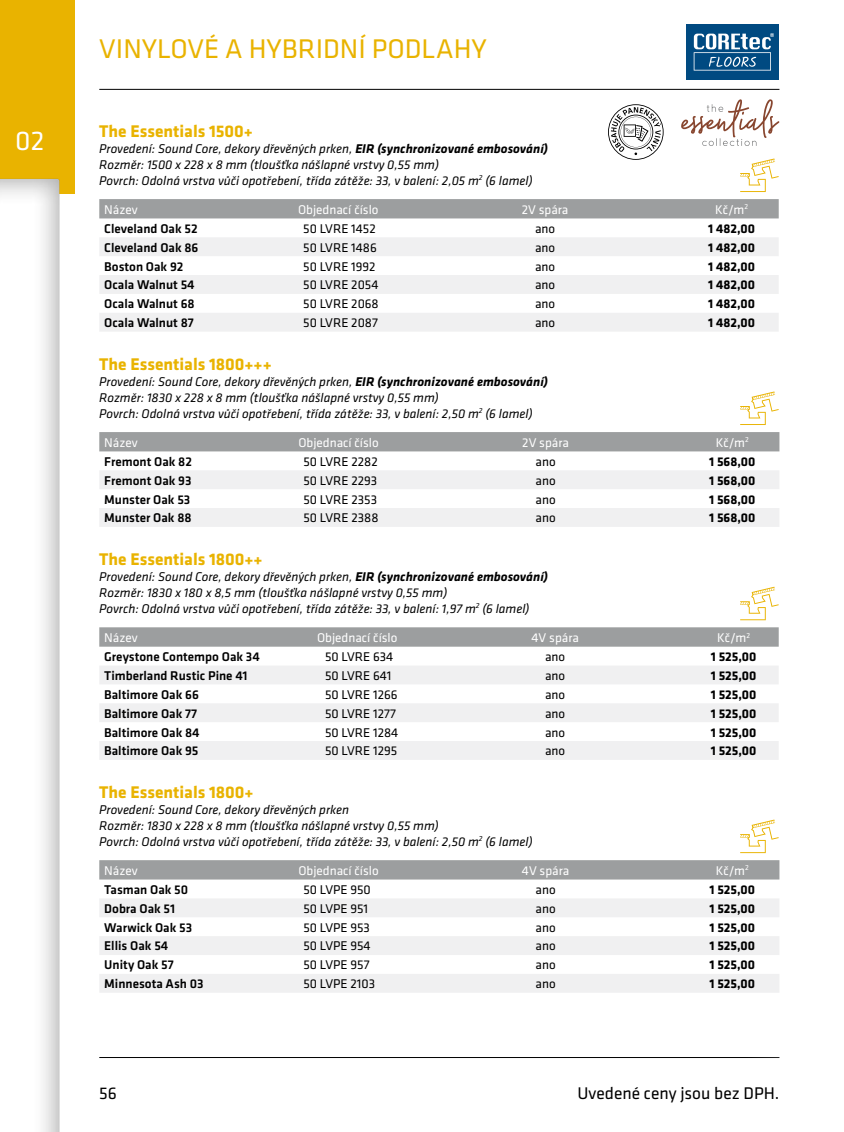
<style>
.page{position:relative;width:844px;height:1132px;background:#fff}
.page>*{position:absolute;margin:0;border:0;box-sizing:border-box;transform-origin:0 0}
.t1{font:28px "Klavika";color:#e9b300}
.t2{font:28px "Klavika";color:#fff}
.t3{font:700 17.5px "Klavika";color:#e9b300}
.t4{font:17.5px "Klavika";color:#000}
.t5{font:italic 13.12px/15.8px "Klavika";color:#000}
.t6{font:500 13.12px "Klavika";color:#000}
.t7{font:13.12px "Klavika";color:#000}
.t8{font:700 13.12px "Klavika";color:#000}
.t9{font:13.12px "Klavika";color:#fff}
.s1{font-weight:700}
</style>
<div class="page">
<hr style="left:99px;top:1056px;width:680px;height:1px;background:#000">
<div style="left:743px;top:0;width:100px;height:1131px;background:#fff"></div>
<hr style="left:99px;top:89px;width:680px;height:1px;background:#000">
<svg style="left:740px;top:158px;width:38px;height:34px"></svg>
<svg style="left:740px;top:391px;width:38px;height:34px"></svg>
<svg style="left:740px;top:586px;width:38px;height:34px"></svg>
<svg style="left:740px;top:819px;width:38px;height:33px"></svg>
<svg style="left:681px;top:99px;width:98px;height:47px"></svg>
<div style="left:0;top:0;width:74px;height:193px;background:#e9b300"></div>
<div style="left:0;top:176px;width:63px;height:955px;background:#000;opacity:.32"></div>
<svg style="left:608px;top:104px;width:55px;height:56px"></svg>
<div style="left:685px;top:24px;width:93px;height:55px;background:#004a81"></div>
<svg style="left:693px;top:33px;width:80px;height:38px"></svg>
<div style="left:99px;top:199px;width:679px;height:19px;background:#9c9e9f"></div>
<svg style="left:99px;top:237px;width:679px;height:94px;fill:#f0f0f1"></svg>
<div style="left:99px;top:432px;width:680px;height:19px;background:#9c9e9f"></div>
<svg style="left:99px;top:470px;width:680px;height:56px"></svg>
<div style="left:99px;top:627px;width:679px;height:19px;background:#9c9e9f"></div>
<svg style="left:99px;top:666px;width:679px;height:93px;fill:#f0f0f1"></svg>
<div style="left:99px;top:860px;width:680px;height:19px;background:#9c9e9f"></div>
<svg style="left:99px;top:899px;width:680px;height:93px;fill:#f0f0f1"></svg>
<h1 class="t2" style="left:15px;top:125px;width:30px">02</h1>
<h1 class="t1" style="left:99px;top:33px;width:389px">VINYLOVÉ A HYBRIDNÍ PODLAHY</h1>
<h2 class="t3" style="left:99px;top:122px;width:155px">The Essentials 1500+</h2>
<p class="t5" style="left:99px;top:141px;width:450px">Provedení: Sound Core, dekory dřevěných prken, <span class="s1">EIR (synchronizované embosování)<br></span>Rozměr: 1500 x 228 x 8 mm (tloušťka nášlapné vrstvy 0,55 mm)<br>Povrch: Odolná vrstva vůči opotřebení, třída zátěže: 33, v balení: 2,05 m<sup>2</sup> (6 lamel)</p>
<p class="t9" style="left:104px;top:202px;width:35px">Název</p>
<p class="t9" style="left:298px;top:202px;width:82px">Objednací číslo</p>
<p class="t9" style="left:521px;top:202px;width:48px">2V spára</p>
<p class="t9" style="left:714px;top:202px;width:35px">Kč/m<sup>2</sup></p>
<p class="t6" style="left:104px;top:221px;width:95px">Cleveland Oak 52</p>
<p class="t7" style="left:303px;top:221px;width:74px">50 LVRE 1452</p>
<p class="t7" style="left:535px;top:221px;width:22px">ano</p>
<p class="t8" style="left:708px;top:221px;width:48px">1 482,00</p>
<p class="t6" style="left:104px;top:240px;width:96px">Cleveland Oak 86</p>
<p class="t7" style="left:303px;top:240px;width:75px">50 LVRE 1486</p>
<p class="t7" style="left:535px;top:240px;width:22px">ano</p>
<p class="t8" style="left:708px;top:240px;width:48px">1 482,00</p>
<p class="t6" style="left:104px;top:259px;width:81px">Boston Oak 92</p>
<p class="t7" style="left:303px;top:259px;width:74px">50 LVRE 1992</p>
<p class="t7" style="left:535px;top:259px;width:22px">ano</p>
<p class="t8" style="left:708px;top:259px;width:48px">1 482,00</p>
<p class="t6" style="left:104px;top:278px;width:92px">Ocala Walnut 54</p>
<p class="t7" style="left:303px;top:278px;width:77px">50 LVRE 2054</p>
<p class="t7" style="left:535px;top:278px;width:22px">ano</p>
<p class="t8" style="left:708px;top:278px;width:48px">1 482,00</p>
<p class="t6" style="left:104px;top:297px;width:92px">Ocala Walnut 68</p>
<p class="t7" style="left:303px;top:297px;width:77px">50 LVRE 2068</p>
<p class="t7" style="left:535px;top:297px;width:22px">ano</p>
<p class="t8" style="left:708px;top:297px;width:48px">1 482,00</p>
<p class="t6" style="left:104px;top:315px;width:91px">Ocala Walnut 87</p>
<p class="t7" style="left:303px;top:315px;width:76px">50 LVRE 2087</p>
<p class="t7" style="left:535px;top:315px;width:22px">ano</p>
<p class="t8" style="left:708px;top:315px;width:48px">1 482,00</p>
<h2 class="t3" style="left:99px;top:355px;width:174px">The Essentials 1800+++</h2>
<p class="t5" style="left:99px;top:374px;width:450px">Provedení: Sound Core, dekory dřevěných prken, <span class="s1">EIR (synchronizované embosování)<br></span>Rozměr: 1830 x 228 x 8 mm (tloušťka nášlapné vrstvy 0,55 mm)<br>Povrch: Odolná vrstva vůči opotřebení, třída zátěže: 33, v balení: 2,50 m<sup>2</sup> (6 lamel)</p>
<p class="t9" style="left:104px;top:435px;width:35px">Název</p>
<p class="t9" style="left:298px;top:435px;width:82px">Objednací číslo</p>
<p class="t9" style="left:522px;top:435px;width:48px">2V spára</p>
<p class="t9" style="left:715px;top:435px;width:35px">Kč/m<sup>2</sup></p>
<p class="t6" style="left:104px;top:454px;width:89px">Fremont Oak 82</p>
<p class="t7" style="left:303px;top:454px;width:76px">50 LVRE 2282</p>
<p class="t7" style="left:535px;top:454px;width:22px">ano</p>
<p class="t8" style="left:709px;top:454px;width:48px">1 568,00</p>
<p class="t6" style="left:104px;top:473px;width:89px">Fremont Oak 93</p>
<p class="t7" style="left:303px;top:473px;width:75px">50 LVRE 2293</p>
<p class="t7" style="left:535px;top:473px;width:22px">ano</p>
<p class="t8" style="left:709px;top:473px;width:48px">1 568,00</p>
<p class="t6" style="left:104px;top:492px;width:88px">Munster Oak 53</p>
<p class="t7" style="left:303px;top:492px;width:75px">50 LVRE 2353</p>
<p class="t7" style="left:535px;top:492px;width:22px">ano</p>
<p class="t8" style="left:709px;top:492px;width:48px">1 568,00</p>
<p class="t6" style="left:104px;top:510px;width:89px">Munster Oak 88</p>
<p class="t7" style="left:303px;top:510px;width:77px">50 LVRE 2388</p>
<p class="t7" style="left:535px;top:510px;width:22px">ano</p>
<p class="t8" style="left:709px;top:510px;width:48px">1 568,00</p>
<h2 class="t3" style="left:99px;top:550px;width:165px">The Essentials 1800++</h2>
<p class="t5" style="left:99px;top:569px;width:450px">Provedení: Sound Core, dekory dřevěných prken, <span class="s1">EIR (synchronizované embosování)<br></span>Rozměr: 1830 x 180 x 8,5 mm (tloušťka nášlapné vrstvy 0,55 mm)<br>Povrch: Odolná vrstva vůči opotřebení, třída zátěže: 33, v balení: 1,97 m<sup>2</sup> (6 lamel)</p>
<p class="t9" style="left:104px;top:630px;width:35px">Název</p>
<p class="t9" style="left:317px;top:630px;width:82px">Objednací číslo</p>
<p class="t9" style="left:531px;top:630px;width:49px">4V spára</p>
<p class="t9" style="left:716px;top:630px;width:35px">Kč/m<sup>2</sup></p>
<p class="t6" style="left:104px;top:649px;width:157px">Greystone Contempo Oak 34</p>
<p class="t7" style="left:325px;top:649px;width:70px">50 LVRE 634</p>
<p class="t7" style="left:545px;top:649px;width:22px">ano</p>
<p class="t8" style="left:710px;top:649px;width:47px">1 525,00</p>
<p class="t6" style="left:104px;top:668px;width:145px">Timberland Rustic Pine 41</p>
<p class="t7" style="left:325px;top:668px;width:68px">50 LVRE 641</p>
<p class="t7" style="left:545px;top:668px;width:22px">ano</p>
<p class="t8" style="left:710px;top:668px;width:47px">1 525,00</p>
<p class="t6" style="left:104px;top:687px;width:96px">Baltimore Oak 66</p>
<p class="t7" style="left:325px;top:687px;width:74px">50 LVRE 1266</p>
<p class="t7" style="left:545px;top:687px;width:22px">ano</p>
<p class="t8" style="left:710px;top:687px;width:47px">1 525,00</p>
<p class="t6" style="left:104px;top:706px;width:94px">Baltimore Oak 77</p>
<p class="t7" style="left:325px;top:706px;width:72px">50 LVRE 1277</p>
<p class="t7" style="left:545px;top:706px;width:22px">ano</p>
<p class="t8" style="left:710px;top:706px;width:47px">1 525,00</p>
<p class="t6" style="left:104px;top:724px;width:97px">Baltimore Oak 84</p>
<p class="t7" style="left:325px;top:724px;width:75px">50 LVRE 1284</p>
<p class="t7" style="left:545px;top:724px;width:22px">ano</p>
<p class="t8" style="left:710px;top:724px;width:47px">1 525,00</p>
<p class="t6" style="left:104px;top:743px;width:96px">Baltimore Oak 95</p>
<p class="t7" style="left:325px;top:743px;width:74px">50 LVRE 1295</p>
<p class="t7" style="left:545px;top:743px;width:22px">ano</p>
<p class="t8" style="left:710px;top:743px;width:47px">1 525,00</p>
<h2 class="t3" style="left:99px;top:782px;width:156px">The Essentials 1800+</h2>
<p class="t5" style="left:99px;top:801px;width:435px">Provedení: Sound Core, dekory dřevěných prken<br>Rozměr: 1830 x 228 x 8 mm (tloušťka nášlapné vrstvy 0,55 mm)<br>Povrch: Odolná vrstva vůči opotřebení, třída zátěže: 33, v balení: 2,50 m<sup>2</sup> (6 lamel)</p>
<p class="t9" style="left:104px;top:863px;width:35px">Název</p>
<p class="t9" style="left:298px;top:863px;width:82px">Objednací číslo</p>
<p class="t9" style="left:522px;top:863px;width:49px">4V spára</p>
<p class="t9" style="left:715px;top:863px;width:35px">Kč/m<sup>2</sup></p>
<p class="t6" style="left:104px;top:882px;width:85px">Tasman Oak 50</p>
<p class="t7" style="left:303px;top:882px;width:69px">50 LVPE 950</p>
<p class="t7" style="left:535px;top:882px;width:22px">ano</p>
<p class="t8" style="left:709px;top:882px;width:47px">1 525,00</p>
<p class="t6" style="left:104px;top:900px;width:72px">Dobra Oak 51</p>
<p class="t7" style="left:303px;top:900px;width:66px">50 LVPE 951</p>
<p class="t7" style="left:535px;top:900px;width:22px">ano</p>
<p class="t8" style="left:709px;top:900px;width:47px">1 525,00</p>
<p class="t6" style="left:104px;top:919px;width:89px">Warwick Oak 53</p>
<p class="t7" style="left:303px;top:919px;width:68px">50 LVPE 953</p>
<p class="t7" style="left:535px;top:919px;width:22px">ano</p>
<p class="t8" style="left:709px;top:919px;width:47px">1 525,00</p>
<p class="t6" style="left:104px;top:938px;width:66px">Ellis Oak 54</p>
<p class="t7" style="left:303px;top:938px;width:69px">50 LVPE 954</p>
<p class="t7" style="left:535px;top:938px;width:22px">ano</p>
<p class="t8" style="left:709px;top:938px;width:47px">1 525,00</p>
<p class="t6" style="left:104px;top:957px;width:71px">Unity Oak 57</p>
<p class="t7" style="left:303px;top:957px;width:68px">50 LVPE 957</p>
<p class="t7" style="left:535px;top:957px;width:22px">ano</p>
<p class="t8" style="left:709px;top:957px;width:47px">1 525,00</p>
<p class="t6" style="left:104px;top:976px;width:101px">Minnesota Ash 03</p>
<p class="t7" style="left:303px;top:976px;width:73px">50 LVPE 2103</p>
<p class="t7" style="left:535px;top:976px;width:22px">ano</p>
<p class="t8" style="left:709px;top:976px;width:47px">1 525,00</p>
<h2 class="t4" style="left:99px;top:1083px;width:19px">56</h2>
<h2 class="t4" style="left:577px;top:1083px;width:203px">Uvedené ceny jsou bez DPH.</h2>
</div>
